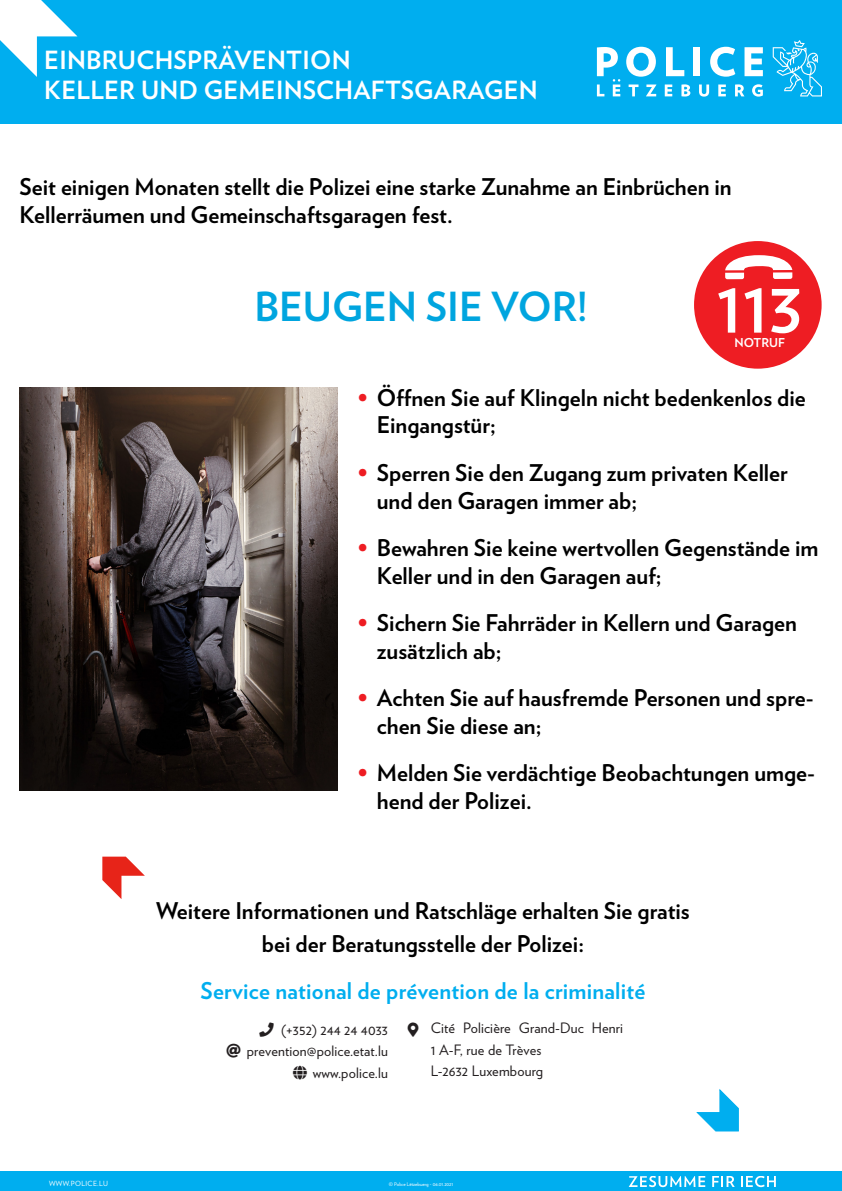
<style>
.page{position:relative;width:842px;height:1191px;background:#fff}
.page>*{position:absolute;margin:0;border:0;box-sizing:border-box;transform-origin:0 0}
.t1{font:700 40px "Verlag";color:#00a5df}
.t2{font:700 25px/30px "Verlag";letter-spacing:.01em;color:#fff}
.Paragraph_Style_5{font:700 23px/27.6px "Verlag";color:#000}
.CONSTAT_DE{font:700 23px/32.6px "Verlag";color:#000;text-align:center}
.Adresse{font:700 23px "Verlag";letter-spacing:.01em;color:#00aeef}
.Body_paragraph{font:14.3px/21.5px "Verlag";letter-spacing:.01em;color:#231f20}
.t3{font:700 12.2px "Verlag";color:#fff}
.t4{font:7.1px "Verlag";letter-spacing:.05em;color:#fff}
.t5{font:5px "Verlag";color:#fff}
.s1{color:#ee1d23}
</style>
<div class="page">
<div style="left:0;top:0;width:842px;height:124px;background:#00aeef"></div>
<div style="left:0;top:1171px;width:842px;height:20px;background:#00aeef"></div>
<svg style="left:0;top:0;width:77px;height:77px"></svg>
<img style="left:20px;top:387px;width:318px;height:403px">
<div style="left:694px;top:241px;width:128px;height:128px;background:#ee1d23;border-radius:50%"></div>
<svg style="left:718px;top:288px;width:17px;height:45px"></svg>
<svg style="left:744px;top:288px;width:17px;height:45px"></svg>
<svg style="left:771px;top:289px;width:28px;height:44px"></svg>
<svg style="left:725px;top:255px;width:67px;height:24px"></svg>
<svg style="left:629px;top:1176px;width:76px;height:11px"></svg>
<svg style="left:712px;top:1176px;width:23px;height:11px"></svg>
<svg style="left:741px;top:1176px;width:35px;height:11px"></svg>
<svg style="left:626px;top:47px;width:30px;height:30px"></svg>
<svg style="left:666px;top:47px;width:18px;height:29px"></svg>
<div style="left:693px;top:47px;width:7px;height:29px;background:#fff"></div>
<svg style="left:710px;top:47px;width:25px;height:30px"></svg>
<svg style="left:744px;top:47px;width:19px;height:29px"></svg>
<svg style="left:597px;top:47px;width:23px;height:49px"></svg>
<svg style="left:629px;top:84px;width:9px;height:12px"></svg>
<svg style="left:646px;top:84px;width:10px;height:12px"></svg>
<svg style="left:665px;top:84px;width:7px;height:12px"></svg>
<svg style="left:681px;top:84px;width:9px;height:12px"></svg>
<svg style="left:699px;top:84px;width:10px;height:12px"></svg>
<svg style="left:718px;top:84px;width:8px;height:12px"></svg>
<svg style="left:735px;top:84px;width:9px;height:12px"></svg>
<svg style="left:752px;top:84px;width:11px;height:12px"></svg>
<svg style="left:773px;top:40px;width:49px;height:56px"></svg>
<svg style="left:102px;top:856px;width:43px;height:43px"></svg>
<svg style="left:696px;top:1089px;width:43px;height:42px"></svg>
<p class="t2" style="left:44px;top:44px;width:495px">EINBRUCHSPRÄVENTION<br>KELLER UND GEMEINSCHAFTSGARAGEN</p>
<p class="Paragraph_Style_5" style="left:20px;top:172px;width:714px">Seit einigen Monaten stellt die Polizei eine starke Zunahme an Einbrüchen in<br>Kellerräumen und Gemeinschaftsgaragen fest.</p>
<p class="t1" style="left:254px;top:275px;width:335px">BEUGEN SIE VOR!</p>
<p class="t3" style="left:734px;top:333px;width:52px">NOTRUF</p>
<p class="Paragraph_Style_5" style="left:377px;top:382px;width:430px;text-indent:-19px"><span class="s1">•</span> Öffnen Sie auf Klingeln nicht bedenkenlos die<br>Eingangstür;</p>
<p class="Paragraph_Style_5" style="left:377px;top:457px;width:412px;text-indent:-19px"><span class="s1">•</span> Sperren Sie den Zugang zum privaten Keller und den Garagen immer ab;</p>
<p class="Paragraph_Style_5" style="left:377px;top:532px;width:443px;text-indent:-19px"><span class="s1">•</span> Bewahren Sie keine wertvollen Gegenstände im<br>Keller und in den Garagen auf;</p>
<p class="Paragraph_Style_5" style="left:377px;top:608px;width:421px;text-indent:-19px"><span class="s1">•</span> Sichern Sie Fahrräder in Kellern und Garagen zusätzlich ab;</p>
<p class="Paragraph_Style_5" style="left:377px;top:683px;width:438px;text-indent:-19px"><span class="s1">•</span> Achten Sie auf hausfremde Personen und spre&shy;chen Sie diese an;</p>
<p class="Paragraph_Style_5" style="left:377px;top:758px;width:440px;text-indent:-19px"><span class="s1">•</span> Melden Sie verdächtige Beobachtungen umge&shy;hend der Polizei.</p>
<p class="t4" style="left:49px;top:1178px;width:60px">WWW.POLICE.LU</p>
<p class="CONSTAT_DE" style="left:156px;top:893px;width:535px">Weitere Informationen und Ratschläge erhalten Sie gratis bei der Beratungsstelle der Polizei:</p>
<p class="Adresse" style="left:201px;top:972px;width:446px">Service national de prévention de la criminalité</p>
<p class="Body_paragraph" style="left:281px;top:1018px;width:108px">(+352) 244 24 4033</p>
<p class="Body_paragraph" style="left:247px;top:1039px;width:143px">prevention@police.etat.lu</p>
<p class="Body_paragraph" style="left:313px;top:1061px;width:77px">www.police.lu</p>
<p class="Body_paragraph" style="left:431px;top:1016px;width:194px">Cité Policière Grand-Duc Henri<br>1 A-F, rue de Trèves</p>
<p class="Body_paragraph" style="left:431px;top:1059px;width:114px">L-2632 Luxembourg</p>
<p class="t5" style="left:389px;top:1180px;width:66px">© Police Lëtzebuerg - 06.01.2021</p>
</div>
